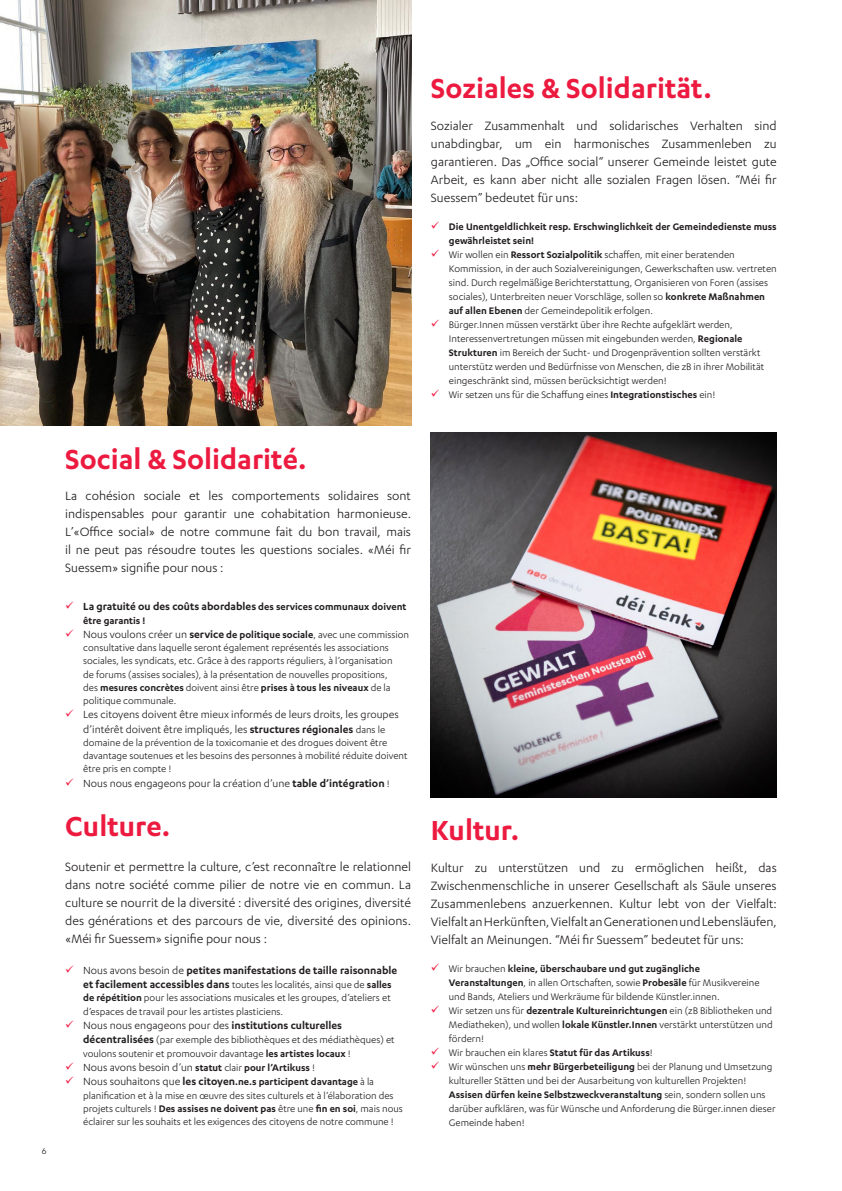
<style>
.page{position:relative;width:842px;height:1191px;background:#fff}
.page>*{position:absolute;margin:0;border:0;box-sizing:border-box;transform-origin:0 0}
.t1{font:600 32px "Karbon";color:#ed1a40}
.t2{font:14px/18px "Karbon";color:#231f20;text-align:justify}
.t3{font:12px/14.4px "Karbon";color:#231f20}
.t4{font:600 12px "Karbon";color:#231f20}
.t5{font:11px/14px "Karbon";color:#231f20}
.t6{font:600 11px/14px "Karbon";color:#231f20}
.t7{font:10px "Karbon";color:#231f20}
.s1{font-size:11px}
.s2{font-weight:600}
.s3{font-weight:600;font-size:11px}
.s4{font-weight:400}
.s5{font-weight:600;font-size:12px}
.s6{font-weight:400;font-size:12px}
.s7{font-size:12px}
</style>
<div class="page">
<div style="left:431px;top:780px;width:346px;height:31px;background:#070707"></div>
<div style="left:431px;top:798px;width:346px;height:31px;background:#fff"></div>
<img style="left:0;top:0;width:411px;height:426px">
<img style="left:431px;top:432px;width:346px;height:365px">
<p class="t7" style="left:42px;top:1145px;width:6px">6</p>
<p class="t1" style="left:65px;top:441px;width:243px">Social &amp; Solidarité.</p>
<p class="t2" style="left:65px;top:486px;width:347px">La cohésion sociale et les comportements solidaires sont indispensables pour garantir une cohabitation harmonieuse.<br>L’«Office social» de notre commune fait du bon travail, mais il ne peut pas résoudre toutes les questions sociales. «Méi fir Suessem» signifie pour nous :</p>
<p class="t4" style="left:83px;top:600px;width:325px">La gratuité ou des coûts abordables <span class="s1">des services communaux doivent</span></p>
<p class="t6" style="left:83px;top:613px;width:64px">être garantis !</p>
<p class="t3" style="left:83px;top:627px;width:327px">Nous voulons créer un <span class="s2">service</span> <span class="s3">de politique sociale</span><span class="s1">, avec une commission</span></p>
<p class="t5" style="left:83px;top:641px;width:311px;line-height:13.2px">consultative dans laquelle seront également représentés les associations sociales, les syndicats, etc. Grâce à des rapports réguliers, à l’organisation de forums (assises sociales), à la présentation de nouvelles propositions, des <span class="s2">mesures concrètes</span> doivent ainsi être <span class="s2">prises à tous les niveaux</span> de la politique communale.</p>
<p class="t3" style="left:83px;top:707px;width:317px">Les citoyens doivent être mieux informés de leurs droits, les groupes d’intérêt doivent être impliqués, les <span class="s2">structures régionales</span> <span class="s1">dans le</span></p>
<p class="t5" style="left:83px;top:736px;width:326px;line-height:13.2px">domaine de la prévention de la toxicomanie et des drogues doivent être davantage soutenues et les besoins des personnes à mobilité réduite doivent être pris en compte !</p>
<p class="t3" style="left:83px;top:775px;width:308px">Nous nous engageons pour la création d’une <span class="s2">table d’intégration</span> <span class="s1">!</span></p>
<p class="t1" style="left:65px;top:808px;width:107px">Culture.</p>
<p class="t2" style="left:65px;top:857px;width:347px">Soutenir et permettre la culture, c’est reconnaître le relationnel dans notre société comme pilier de notre vie en commun. La culture se nourrit de la diversité : diversité des origines, diversité des générations et des parcours de vie, diversité des opinions. «Méi fir Suessem» signifie pour nous :</p>
<p class="t4" style="left:83px;top:963px;width:316px"><span class="s4">Nous avons besoin de</span> petites manifestations de taille raisonnable</p>
<p class="t5" style="left:83px;top:978px;width:310px;line-height:13.2px;text-align:justify"><span class="s5">et facilement accessibles dans</span> toutes les localités, ainsi que de <span class="s2">salles de répétition</span> pour les associations musicales et les groupes, d’ateliers et d’espaces de travail pour les artistes plasticiens.</p>
<p class="t3" style="left:83px;top:1017px;width:260px">Nous nous engageons pour des <span class="s2">institutions culturelles</span></p>
<p class="t5" style="left:83px;top:1033px;width:313px;line-height:13.2px"><span class="s5">décentralisées</span> (par exemple des bibliothèques et des médiathèques) et voulons soutenir et promouvoir davantage <span class="s2">les artistes locaux</span> !</p>
<p class="t6" style="left:83px;top:1060px;width:233px"><span class="s6">Nous avons besoin d’un</span> statut <span class="s4">clair</span> pour l’Artikuss <span class="s4">!</span></p>
<p class="t5" style="left:83px;top:1075px;width:321px;line-height:13.2px"><span class="s7">Nous souhaitons que</span> <span class="s5">les citoyen</span><span class="s2">.ne.s participent davantage</span> à la planification et à la mise en œuvre des sites culturels et à l’élaboration des projets culturels ! <span class="s2">Des assises ne doivent pas</span> être une <span class="s2">fin en soi</span>, mais nous éclairer sur les souhaits et les exigences des citoyens de notre commune !</p>
<p class="t1" style="left:431px;top:71px;width:282px">Soziales &amp; Solidarität.</p>
<p class="t2" style="left:431px;top:117px;width:347px">Sozialer Zusammenhalt und solidarisches Verhalten sind unabdingbar, um ein harmonisches Zusammenleben zu garantieren. Das „Office social“ unserer Gemeinde leistet gute Arbeit, es kann aber nicht alle sozialen Fragen lösen. “Méi fir Suessem” bedeutet für uns:</p>
<p class="t6" style="left:449px;top:220px;width:329px">Die Unentgeldlichkeit resp. Erschwinglichkeit der Gemeindedienste muss gewährleistet sein!</p>
<p class="t5" style="left:449px;top:248px;width:329px">Wir wollen ein <span class="s2">Ressort Sozialpolitik</span> schaffen, mit einer beratenden Kommission, in der auch Sozialvereinigungen, Gewerkschaften usw. vertreten sind. Durch regelmäßige Berichterstattung, Organisieren von Foren (assises sociales), Unterbreiten neuer Vorschläge, sollen so <span class="s2">konkrete Maßnahmen auf allen Ebenen</span> der Gemeindepolitik erfolgen.</p>
<p class="t5" style="left:449px;top:318px;width:317px">Bürger.Innen müssen verstärkt über ihre Rechte aufgeklärt werden, Interessenvertretungen müssen mit eingebunden werden, <span class="s2">Regionale Strukturen</span> im Bereich der Sucht- und Drogenprävention sollten verstärkt unterstütz werden und Bedürfnisse von Menschen, die zB in ihrer Mobilität eingeschränkt sind, müssen berücksichtigt werden!</p>
<p class="t5" style="left:449px;top:388px;width:268px">Wir setzen uns für die Schaffung eines <span class="s2">Integrationstisches</span> ein!</p>
<p class="t1" style="left:431px;top:812px;width:90px">Kultur.</p>
<p class="t2" style="left:431px;top:858px;width:347px">Kultur zu unterstützen und zu ermöglichen heißt, das Zwischenmenschliche in unserer Gesellschaft als Säule unseres Zusammenlebens anzuerkennen. Kultur lebt von der Vielfalt:<br>Vielfalt an Herkünften, Vielfalt an Generationen und Lebensläufen, Vielfalt an Meinungen. “Méi fir Suessem” bedeutet für uns:</p>
<p class="t5" style="left:449px;top:961px;width:312px">Wir brauchen <span class="s2">kleine, überschaubare und gut zugängliche<br>Veranstaltungen</span>, in allen Ortschaften, sowie <span class="s2">Probesäle</span> für Musikvereine und Bands, Ateliers und Werkräume für bildende Künstler.innen.</p>
<p class="t5" style="left:449px;top:1003px;width:325px;text-align:justify">Wir setzen uns für <span class="s2">dezentrale Kultureinrichtungen</span> ein (zB Bibliotheken und Mediatheken), und wollen <span class="s2">lokale Künstler.Innen</span> verstärkt unterstützen und fördern!</p>
<p class="t5" style="left:449px;top:1045px;width:205px">Wir brauchen ein klares <span class="s2">Statut für das Artikuss</span>!</p>
<p class="t5" style="left:449px;top:1059px;width:328px">Wir wünschen uns <span class="s2">mehr Bürgerbeteiligung</span> bei der Planung und Umsetzung kultureller Stätten und bei der Ausarbeitung von kulturellen Projekten!<br><span class="s2">Assisen dürfen keine Selbstzweckveranstaltung</span> sein, sondern sollen uns darüber aufklären, was für Wünsche und Anforderung die Bürger.innen dieser Gemeinde haben!</p>
</div>
